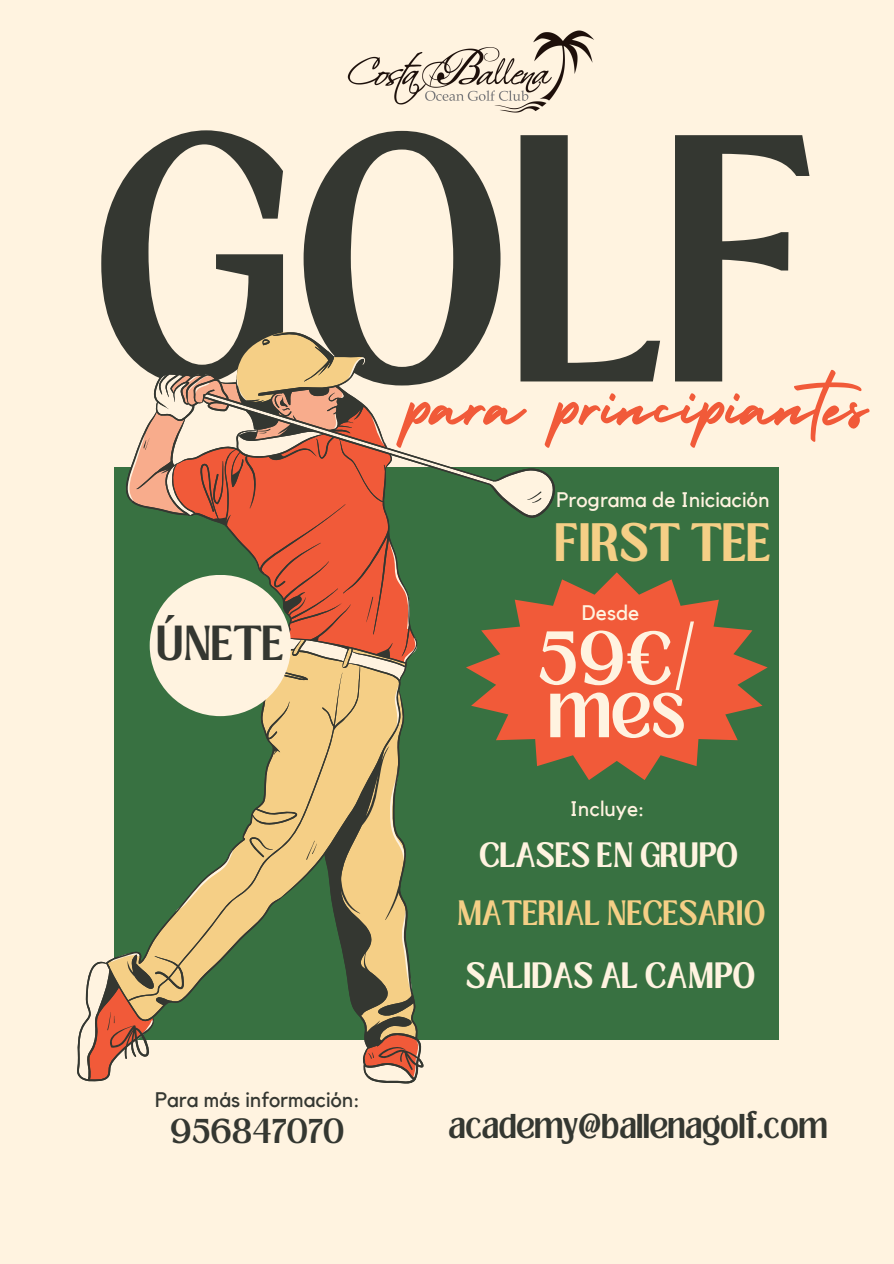
<style>
.page{position:relative;width:894px;height:1264px;background:#fff}
.page>*{position:absolute;margin:0;border:0;box-sizing:border-box;transform-origin:0 0}
.t1{font:600 269.85px "Loubag";color:#343731}
.t2{font:87.6px "Holiday";color:#f15a39}
.t3{font:600 57.9px/52.8px "Loubag";color:#fff3e0}
.t4{font:700 41.4px "Loubag";color:#f5cf86}
.t5{font:600 37.65px "Loubag";color:#343731}
.t6{font:700 28.05px "Loubag";color:#fff3e0}
.t7{font:600 27px "Loubag";color:#f5cf86}
.t8{font:700 27px "Loubag";color:#fff3e0}
.t9{font:600 26.4px "Loubag";color:#343731}
.t10{font:21px "Kollektif";color:#fff3e0}
.t11{font:21px "Kollektif";color:#343731}
</style>
<div class="page">
<div style="left:0;top:0;width:893px;height:1263px;background:#fff3e0"></div>
<div style="left:114px;top:467px;width:664px;height:573px;background:#387141"></div>
<svg style="left:77px;top:332px;width:478px;height:751px"></svg>
<svg style="left:466px;top:572px;width:301px;height:208px;fill:#f15a39"></svg>
<div style="left:150px;top:575px;width:141px;height:141px;background:#fff3e0;border-radius:50%"></div>
<img style="left:347px;top:30px;width:247px;height:83px">
<p class="t1" style="left:91px;top:44px;width:726px">GOLF</p>
<h1 class="t2" style="left:408px;top:337px;width:476px">para principiantes</h1>
<p class="t10" style="left:556px;top:490px;width:215px">Programa de Iniciación</p>
<h5 class="t5" style="left:157px;top:612px;width:129px">ÚNETE</h5>
<h4 class="t11" style="left:155px;top:1090px;width:206px">Para más información:</h4>
<p class="t9" style="left:170px;top:1110px;width:176px">956847070</p>
<p class="t4" style="left:554px;top:509px;width:217px">FIRST TEE</p>
<h2 class="t10" style="left:581px;top:603px;width:59px">Desde</h2>
<h5 class="t3" style="left:537px;top:633px;width:161px">59€/ mes</h5>
<p class="t10" style="left:569px;top:798px;width:76px">Incluye:</p>
<h3 class="t8" style="left:479px;top:833px;width:260px">CLASES EN GRUPO</h3>
<p class="t7" style="left:456px;top:891px;width:310px">MATERIAL NECESARIO</p>
<h4 class="t6" style="left:466px;top:952px;width:291px">SALIDAS AL CAMPO</h4>
<h5 class="t9" style="left:448px;top:1105px;width:380px">academy@ballenagolf.com</h5>
</div>
